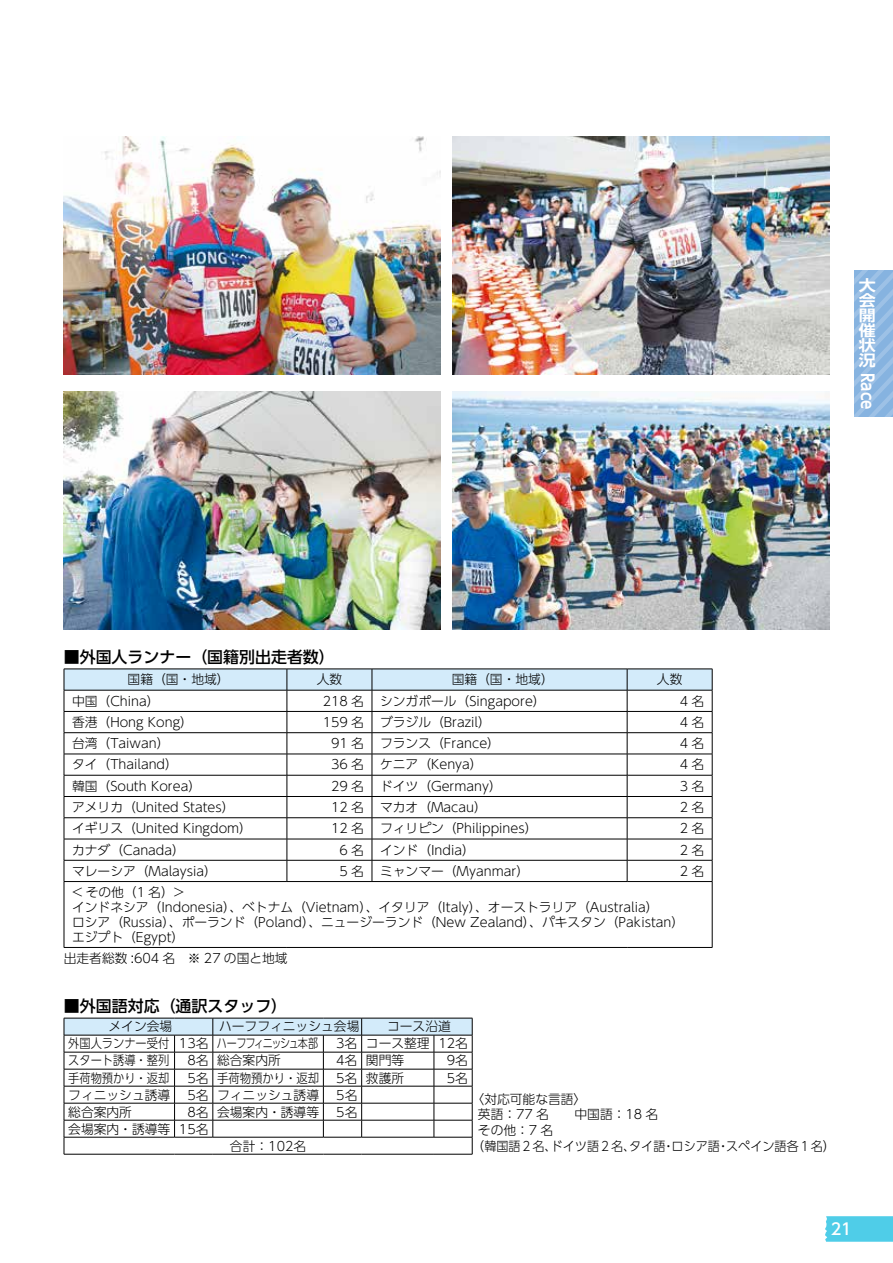
<style>
.page{position:relative;width:893px;height:1263px;background:#fff}
.page>*{position:absolute;margin:0;border:0;box-sizing:border-box;transform-origin:0 0}
.t1{font:700 16.95px "UD Shin Go Pr 6 De";color:#fff;scale:.89 1}
.t2{font:500 15.9px "UD Shin Go Pr 6";color:#000}
.t3{font:500 15.9px "UD Shin Go Pr 6";color:#fff}
.t4{font:700 15.15px/15.1px "UD Shin Go Pr 6 De";color:#fff;text-align:justify;scale:1.12 1}
.t5{font:300 12.75px/14.9px "UD Shin Go Pr 6";color:#000}
.t6{font:300 12.75px "UD Shin Go Pr 6";color:#000;scale:.88 1}
</style>
<div class="page">
<img style="left:64px;top:136px;width:376px;height:238px">
<img style="left:64px;top:391px;width:376px;height:238px">
<img style="left:453px;top:136px;width:376px;height:238px">
<img style="left:453px;top:391px;width:376px;height:238px">
<svg style="left:64px;top:1018px;width:409px;height:136px"></svg>
<hr style="left:64px;top:1154px;width:111px;height:1px;background:#000">
<hr style="left:175px;top:1154px;width:38px;height:1px;background:#000">
<hr style="left:213px;top:1154px;width:110px;height:1px;background:#000">
<hr style="left:323px;top:1154px;width:39px;height:1px;background:#000">
<hr style="left:362px;top:1154px;width:72px;height:1px;background:#000">
<hr style="left:434px;top:1154px;width:38px;height:1px;background:#000">
<svg style="left:64px;top:669px;width:649px;height:212px"></svg>
<hr style="left:64px;top:881px;width:223px;height:1px;background:#000">
<hr style="left:64px;top:882px;width:1px;height:65px;background:#000">
<hr style="left:287px;top:881px;width:85px;height:1px;background:#000">
<hr style="left:372px;top:881px;width:255px;height:1px;background:#000">
<hr style="left:627px;top:881px;width:85px;height:1px;background:#000">
<hr style="left:712px;top:882px;width:1px;height:65px;background:#000">
<hr style="left:64px;top:947px;width:223px;height:1px;background:#000">
<hr style="left:287px;top:947px;width:85px;height:1px;background:#000">
<hr style="left:372px;top:947px;width:255px;height:1px;background:#000">
<hr style="left:627px;top:947px;width:85px;height:1px;background:#000">
<svg style="left:825px;top:1216px;width:68px;height:26px;background:#54cee8"></svg>
<svg style="left:855px;top:270px;width:38px;height:147px;background:#8eb8e2"></svg>
<p class="t4" style="left:859px;top:277px;width:17px">大会開催状況</p>
<h1 class="t1" style="left:881px;top:373px;width:43px;rotate:90deg">Race</h1>
<p class="t2" style="left:64px;top:644px;width:273px">■外国人ランナー（国籍別出走者数）</p>
<p class="t5" style="left:128px;top:672px;width:104px">国籍（国・地域）</p>
<p class="t5" style="left:317px;top:672px;width:27px">人数</p>
<p class="t5" style="left:452px;top:672px;width:104px">国籍（国・地域）</p>
<p class="t5" style="left:657px;top:672px;width:27px">人数</p>
<p class="t5" style="left:72px;top:693px;width:89px">中国（China）</p>
<p class="t5" style="left:323px;top:693px;width:43px">218 名</p>
<p class="t5" style="left:380px;top:693px;width:167px">シンガポール（Singapore）</p>
<p class="t5" style="left:680px;top:693px;width:26px">4 名</p>
<p class="t5" style="left:72px;top:714px;width:122px">香港（Hong Kong）</p>
<p class="t5" style="left:323px;top:714px;width:43px">159 名</p>
<p class="t5" style="left:380px;top:714px;width:112px">ブラジル（Brazil）</p>
<p class="t5" style="left:680px;top:714px;width:26px">4 名</p>
<p class="t5" style="left:72px;top:735px;width:99px">台湾（Taiwan）</p>
<p class="t5" style="left:331px;top:735px;width:34px">91 名</p>
<p class="t5" style="left:380px;top:735px;width:121px">フランス（France）</p>
<p class="t5" style="left:680px;top:735px;width:26px">4 名</p>
<p class="t5" style="left:72px;top:757px;width:107px">タイ（Thailand）</p>
<p class="t5" style="left:331px;top:757px;width:34px">36 名</p>
<p class="t5" style="left:380px;top:757px;width:104px">ケニア（Kenya）</p>
<p class="t5" style="left:680px;top:757px;width:26px">4 名</p>
<p class="t5" style="left:72px;top:778px;width:131px">韓国（South Korea）</p>
<p class="t5" style="left:331px;top:778px;width:34px">29 名</p>
<p class="t5" style="left:380px;top:778px;width:123px">ドイツ（Germany）</p>
<p class="t5" style="left:680px;top:778px;width:26px">3 名</p>
<p class="t5" style="left:72px;top:799px;width:164px">アメリカ（United States）</p>
<p class="t5" style="left:331px;top:799px;width:34px">12 名</p>
<p class="t5" style="left:380px;top:799px;width:108px">マカオ（Macau）</p>
<p class="t5" style="left:680px;top:799px;width:26px">2 名</p>
<p class="t5" style="left:72px;top:820px;width:181px">イギリス（United Kingdom）</p>
<p class="t5" style="left:331px;top:820px;width:34px">12 名</p>
<p class="t5" style="left:380px;top:820px;width:159px">フィリピン（Philippines）</p>
<p class="t5" style="left:680px;top:820px;width:26px">2 名</p>
<p class="t5" style="left:72px;top:842px;width:114px">カナダ（Canada）</p>
<p class="t5" style="left:339px;top:842px;width:26px">6 名</p>
<p class="t5" style="left:380px;top:842px;width:96px">インド（India）</p>
<p class="t5" style="left:680px;top:842px;width:26px">2 名</p>
<p class="t5" style="left:72px;top:863px;width:146px">マレーシア（Malaysia）</p>
<p class="t5" style="left:339px;top:863px;width:26px">5 名</p>
<p class="t5" style="left:380px;top:863px;width:151px">ミャンマー（Myanmar）</p>
<p class="t5" style="left:680px;top:863px;width:26px">2 名</p>
<p class="t5" style="left:72px;top:884px;width:614px">&lt; その他（1 名）&gt;<br>インドネシア（Indonesia）、ベトナム（Vietnam）、イタリア（Italy）、オーストラリア（Australia）<br>ロシア（Russia）、ポーランド（Poland）、ニュージーランド（New Zealand）、パキスタン（Pakistan）エジプト（Egypt）</p>
<p class="t5" style="left:64px;top:950px;width:225px">出走者総数 :604 名　※ 27 の国と地域</p>
<p class="t2" style="left:64px;top:993px;width:225px">■外国語対応（通訳スタッフ）</p>
<p class="t5" style="left:109px;top:1019px;width:65px">メイン会場</p>
<p class="t5" style="left:219px;top:1019px;width:142px">ハーフフィニッシュ会場</p>
<p class="t5" style="left:387px;top:1019px;width:65px">コース沿道</p>
<p class="t6" style="left:68px;top:1033px;width:285px">外国人ランナー受付 13名 ハーフフィニッシュ本部</p>
<p class="t5" style="left:336px;top:1036px;width:133px">3名 コース整理 12名</p>
<p class="t6" style="left:68px;top:1050px;width:116px">スタート誘導・整列</p>
<p class="t5" style="left:187px;top:1053px;width:95px">8名 総合案内所</p>
<p class="t5" style="left:336px;top:1053px;width:69px">4名 関門等</p>
<p class="t5" style="left:447px;top:1053px;width:23px">9名</p>
<p class="t6" style="left:68px;top:1067px;width:116px">手荷物預かり・返却</p>
<p class="t5" style="left:187px;top:1070px;width:133px">5名 手荷物預かり・返却</p>
<p class="t5" style="left:336px;top:1070px;width:69px">5名 救護所</p>
<p class="t5" style="left:447px;top:1070px;width:23px">5名</p>
<p class="t5" style="left:68px;top:1087px;width:104px">フィニッシュ誘導</p>
<p class="t5" style="left:187px;top:1087px;width:133px">5名 フィニッシュ誘導</p>
<p class="t5" style="left:336px;top:1087px;width:23px">5名</p>
<p class="t5" style="left:68px;top:1104px;width:65px">総合案内所</p>
<p class="t5" style="left:187px;top:1104px;width:133px">8名 会場案内・誘導等</p>
<p class="t5" style="left:336px;top:1104px;width:23px">5名</p>
<p class="t5" style="left:68px;top:1121px;width:142px">会場案内・誘導等 15名</p>
<p class="t5" style="left:230px;top:1138px;width:78px">合計：102名</p>
<p class="t5" style="left:472px;top:1091px;width:116px">〈対応可能な言語〉</p>
<p class="t5" style="left:478px;top:1107px;width:182px">英語：77 名　　中国語：18 名</p>
<p class="t5" style="left:478px;top:1123px;width:77px">その他：7 名</p>
<p class="t5" style="left:472px;top:1138px;width:365px">（韓国語 2 名、ドイツ語 2 名、タイ語・ロシア語・スペイン語各 1 名）</p>
<p class="t3" style="left:831px;top:1216px;width:23px">21</p>
</div>
